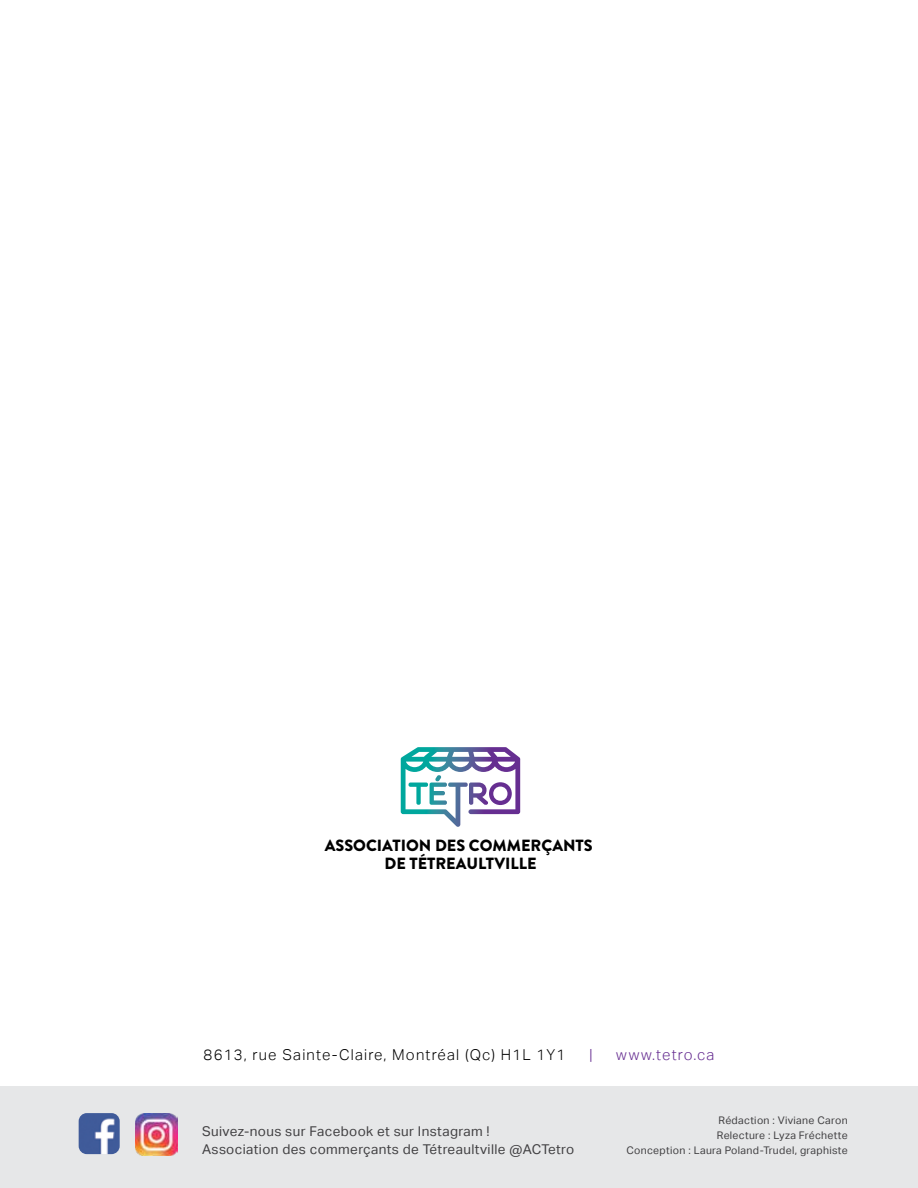
<style>
.page{position:relative;width:918px;height:1188px;background:#fff}
.page>*{position:absolute;margin:0;border:0;box-sizing:border-box;transform-origin:0 0}
.t1{font:900 16.2px/18.6px "Brandon Grotesque";color:#000;text-align:center}
.t2{font:300 15px "Aktiv Grotesk";letter-spacing:.08em;color:#000}
.t3{font:300 15px "Aktiv Grotesk";letter-spacing:.08em;color:#662d91}
.t4{font:13.5px/18px "Aktiv Grotesk";letter-spacing:.03em;color:#414042}
.t5{font:10.5px/15px "Aktiv Grotesk";letter-spacing:.03em;color:#414042;text-align:right}
</style>
<div class="page">
<p class="t1" style="left:325px;top:836px;width:269px">ASSOCIATION DES COMMERÇANTS<br>DE TÉTREAULTVILLE</p>
<p class="t2" style="left:204px;top:1047px;width:363px">8613, rue Sainte-Claire, Montréal (Qc) H1L 1Y1</p>
<p class="t3" style="left:589px;top:1047px;width:5px">|</p>
<p class="t3" style="left:616px;top:1047px;width:100px">www.tetro.ca</p>
<p class="t4" style="left:202px;top:1123px;width:374px">Suivez-nous sur Facebook et sur Instagram !<br>Association des commerçants de Tétreaultville @ACTetro</p>
<p class="t5" style="left:627px;top:1113px;width:223px">Rédaction : Viviane Caron<br>Relecture : Lyza Fréchette<br>Conception : Laura Poland-Trudel, graphiste</p>
</div>
